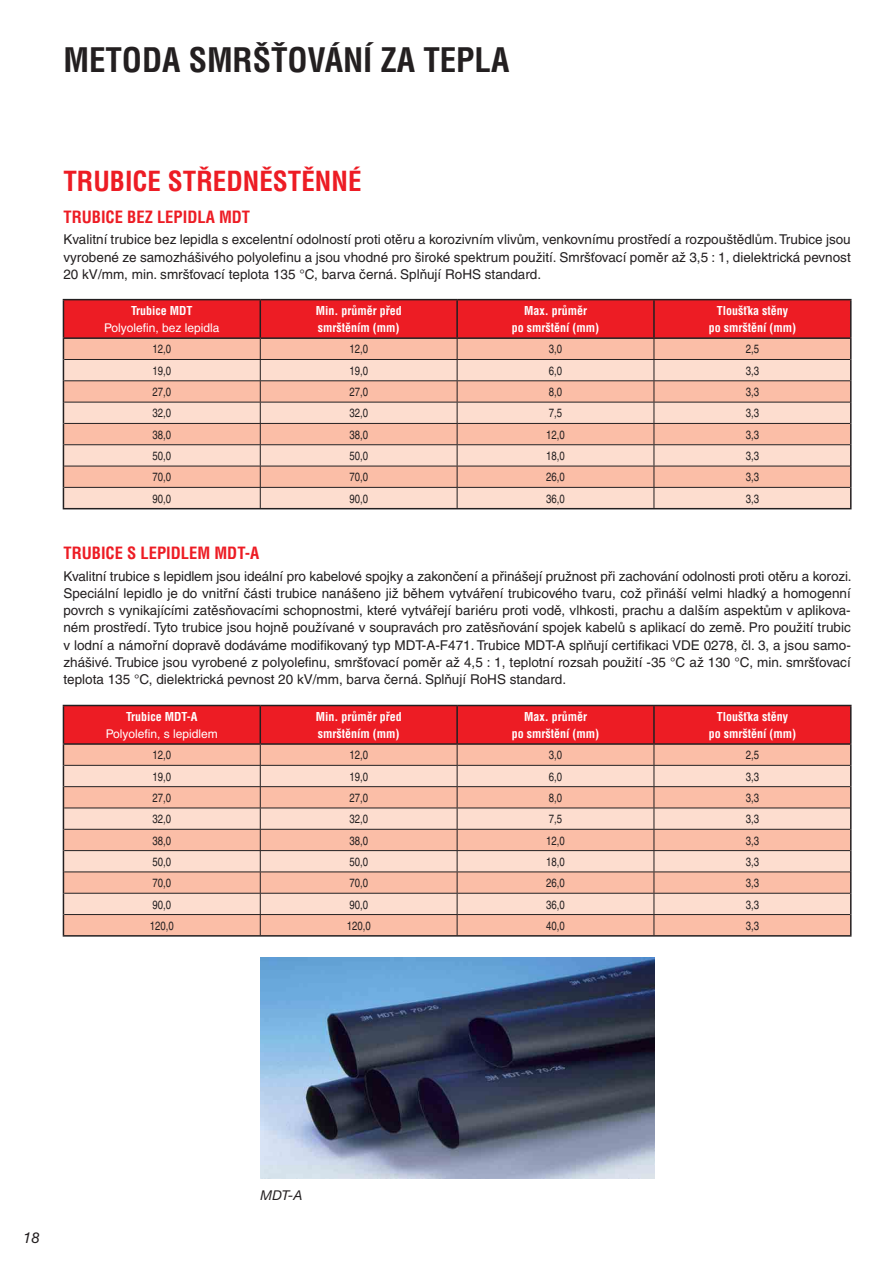
<style>
.page{position:relative;width:893px;height:1263px;background:#fff}
.page>*{position:absolute;margin:0;border:0;box-sizing:border-box;transform-origin:0 0}
.t1{font:700 condensed 33px "Helvetica CE";color:#231f20}
.t2{font:700 condensed 27px "Helvetica CE";color:#ed1c24}
.t3{font:700 condensed 16.5px "Helvetica CE";color:#ed1c24}
.t4{font:italic 15px "Helvetica Neue CE";color:#231f20}
.t5{font:13.5px/17.2px "Helvetica CE";color:#231f20;text-align:justify}
.t6{font:italic 13.5px "Helvetica Neue CE";color:#231f20}
.t7{font:12px "Helvetica CE";color:#231f20;scale:.8 1}
.t8{font:700 condensed 12px/17.2px "Helvetica CE";color:#fff;text-align:center}
.t9{font:12px "Helvetica CE";color:#fff}
</style>
<div class="page">
<img style="left:260px;top:957px;width:394px;height:221px">
<hr style="left:653px;top:299px;width:198px;height:1px;background:#231f20">
<hr style="left:849px;top:300px;width:2px;height:37px;background:#231f20">
<hr style="left:260px;top:337px;width:591px;height:2px;background:#231f20">
<hr style="left:849px;top:339px;width:2px;height:20px;background:#231f20">
<hr style="left:849px;top:359px;width:2px;height:22px;background:#231f20">
<hr style="left:849px;top:381px;width:2px;height:21px;background:#231f20">
<hr style="left:849px;top:402px;width:2px;height:21px;background:#231f20">
<hr style="left:849px;top:423px;width:2px;height:21px;background:#231f20">
<hr style="left:849px;top:444px;width:2px;height:22px;background:#231f20">
<hr style="left:849px;top:466px;width:2px;height:21px;background:#231f20">
<hr style="left:849px;top:487px;width:2px;height:21px;background:#231f20">
<hr style="left:63px;top:508px;width:788px;height:1px;background:#231f20">
<svg style="left:63px;top:299px;width:787px;height:209px;background:#eda498"></svg>
<hr style="left:63px;top:704px;width:197px;height:2px;background:#231f20">
<hr style="left:260px;top:704px;width:197px;height:2px;background:#231f20">
<hr style="left:457px;top:704px;width:196px;height:2px;background:#231f20">
<hr style="left:653px;top:704px;width:198px;height:2px;background:#231f20">
<hr style="left:849px;top:706px;width:2px;height:37px;background:#231f20">
<hr style="left:260px;top:743px;width:591px;height:1px;background:#231f20">
<hr style="left:849px;top:744px;width:2px;height:21px;background:#231f20">
<hr style="left:849px;top:765px;width:2px;height:21px;background:#231f20">
<hr style="left:849px;top:786px;width:2px;height:21px;background:#231f20">
<hr style="left:849px;top:807px;width:2px;height:22px;background:#231f20">
<hr style="left:849px;top:829px;width:2px;height:21px;background:#231f20">
<hr style="left:849px;top:850px;width:2px;height:21px;background:#231f20">
<hr style="left:849px;top:871px;width:2px;height:22px;background:#231f20">
<hr style="left:849px;top:893px;width:2px;height:21px;background:#231f20">
<hr style="left:849px;top:914px;width:2px;height:20px;background:#231f20">
<hr style="left:63px;top:934px;width:788px;height:2px;background:#231f20">
<svg style="left:63px;top:705px;width:787px;height:229px;background:#eea799"></svg>
<hr style="left:64px;top:850px;width:785px;height:1px;background:#231f20">
<h1 class="t1" style="left:63px;top:46px;width:447px">METODA SMRŠŤOVÁNÍ ZA TEPLA</h1>
<h2 class="t2" style="left:63px;top:169px;width:299px">TRUBICE STŘEDNĚSTĚNNÉ</h2>
<p class="t3" style="left:63px;top:210px;width:188px">TRUBICE BEZ LEPIDLA MDT</p>
<p class="t5" style="left:63px;top:232px;width:788px">Kvalitní trubice bez lepidla s excelentní odolností proti otěru a korozivním vlivům, venkovnímu prostředí a rozpouštědlům. Trubice jsou vyrobené ze samozhášivého polyolefinu a jsou vhodné pro široké spektrum použití. Smršťovací poměr až 3,5 : 1, dielektrická pevnost 20 kV/mm, min. smršťovací teplota 135 °C, barva černá. Splňují RoHS standard.</p>
<p class="t8" style="left:131px;top:302px;width:63px">Trubice MDT</p>
<p class="t9" style="left:104px;top:323px;width:117px">Polyolefin, bez lepidla</p>
<p class="t8" style="left:315px;top:302px;width:87px;text-align:left">Min. průměr před smrštěním (mm)</p>
<p class="t8" style="left:511px;top:302px;width:89px">Max. průměr<br>po smrštění (mm)</p>
<p class="t8" style="left:708px;top:302px;width:89px">Tloušťka stěny<br>po smrštění (mm)</p>
<p class="t7" style="left:152px;top:344px;width:25px">12,0</p>
<p class="t7" style="left:349px;top:344px;width:25px">12,0</p>
<p class="t7" style="left:548px;top:344px;width:18px">3,0</p>
<p class="t7" style="left:745px;top:344px;width:18px">2,5</p>
<p class="t7" style="left:152px;top:366px;width:25px">19,0</p>
<p class="t7" style="left:349px;top:366px;width:25px">19,0</p>
<p class="t7" style="left:548px;top:366px;width:18px">6,0</p>
<p class="t7" style="left:745px;top:366px;width:18px">3,3</p>
<p class="t7" style="left:152px;top:387px;width:25px">27,0</p>
<p class="t7" style="left:349px;top:387px;width:25px">27,0</p>
<p class="t7" style="left:548px;top:387px;width:18px">8,0</p>
<p class="t7" style="left:745px;top:387px;width:18px">3,3</p>
<p class="t7" style="left:152px;top:408px;width:25px">32,0</p>
<p class="t7" style="left:349px;top:408px;width:25px">32,0</p>
<p class="t7" style="left:548px;top:408px;width:18px">7,5</p>
<p class="t7" style="left:745px;top:408px;width:18px">3,3</p>
<p class="t7" style="left:152px;top:429px;width:25px">38,0</p>
<p class="t7" style="left:349px;top:429px;width:25px">38,0</p>
<p class="t7" style="left:546px;top:429px;width:25px">12,0</p>
<p class="t7" style="left:745px;top:429px;width:18px">3,3</p>
<p class="t7" style="left:152px;top:451px;width:25px">50,0</p>
<p class="t7" style="left:349px;top:451px;width:25px">50,0</p>
<p class="t7" style="left:546px;top:451px;width:25px">18,0</p>
<p class="t7" style="left:745px;top:451px;width:18px">3,3</p>
<p class="t7" style="left:152px;top:472px;width:25px">70,0</p>
<p class="t7" style="left:349px;top:472px;width:25px">70,0</p>
<p class="t7" style="left:546px;top:472px;width:25px">26,0</p>
<p class="t7" style="left:745px;top:472px;width:18px">3,3</p>
<p class="t7" style="left:152px;top:493px;width:25px">90,0</p>
<p class="t7" style="left:349px;top:493px;width:25px">90,0</p>
<p class="t7" style="left:546px;top:493px;width:25px">36,0</p>
<p class="t7" style="left:745px;top:493px;width:18px">3,3</p>
<p class="t3" style="left:63px;top:546px;width:197px">TRUBICE S LEPIDLEM MDT-A</p>
<p class="t5" style="left:63px;top:568px;width:789px">Kvalitní trubice s lepidlem jsou ideální pro kabelové spojky a zakončení a přinášejí pružnost při zachování odolnosti proti otěru a korozi.<br>Speciální lepidlo je do vnitřní části trubice nanášeno již během vytváření trubicového tvaru, což přináší velmi hladký a homogenní povrch s vynikajícími zatěsňovacími schopnostmi, které vytvářejí bariéru proti vodě, vlhkosti, prachu a dalším aspektům v aplikova&shy;ném prostředí. Tyto trubice jsou hojně používané v soupravách pro zatěsňování spojek kabelů s aplikací do země. Pro použití trubic v lodní a námořní dopravě dodáváme modifikovaný typ MDT-A-F471. Trubice MDT-A splňují certifikaci VDE 0278, čl. 3, a jsou samo&shy;zhášivé. Trubice jsou vyrobené z polyolefinu, smršťovací poměr až 4,5 : 1, teplotní rozsah použití -35 °C až 130 °C, min. smršťovací teplota 135 °C, dielektrická pevnost 20 kV/mm, barva černá. Splňují RoHS standard.</p>
<p class="t8" style="left:126px;top:708px;width:73px">Trubice MDT-A</p>
<p class="t9" style="left:106px;top:728px;width:113px">Polyolefin, s lepidlem</p>
<p class="t8" style="left:315px;top:708px;width:87px;text-align:left">Min. průměr před smrštěním (mm)</p>
<p class="t8" style="left:511px;top:708px;width:89px">Max. průměr<br>po smrštění (mm)</p>
<p class="t8" style="left:708px;top:708px;width:89px">Tloušťka stěny<br>po smrštění (mm)</p>
<p class="t7" style="left:152px;top:750px;width:25px">12,0</p>
<p class="t7" style="left:349px;top:750px;width:25px">12,0</p>
<p class="t7" style="left:548px;top:750px;width:18px">3,0</p>
<p class="t7" style="left:745px;top:750px;width:18px">2,5</p>
<p class="t7" style="left:152px;top:771px;width:25px">19,0</p>
<p class="t7" style="left:349px;top:771px;width:25px">19,0</p>
<p class="t7" style="left:548px;top:771px;width:18px">6,0</p>
<p class="t7" style="left:745px;top:771px;width:18px">3,3</p>
<p class="t7" style="left:152px;top:792px;width:25px">27,0</p>
<p class="t7" style="left:349px;top:792px;width:25px">27,0</p>
<p class="t7" style="left:548px;top:792px;width:18px">8,0</p>
<p class="t7" style="left:745px;top:792px;width:18px">3,3</p>
<p class="t7" style="left:152px;top:814px;width:25px">32,0</p>
<p class="t7" style="left:349px;top:814px;width:25px">32,0</p>
<p class="t7" style="left:548px;top:814px;width:18px">7,5</p>
<p class="t7" style="left:745px;top:814px;width:18px">3,3</p>
<p class="t7" style="left:152px;top:835px;width:25px">38,0</p>
<p class="t7" style="left:349px;top:835px;width:25px">38,0</p>
<p class="t7" style="left:546px;top:835px;width:25px">12,0</p>
<p class="t7" style="left:745px;top:835px;width:18px">3,3</p>
<p class="t7" style="left:152px;top:856px;width:25px">50,0</p>
<p class="t7" style="left:349px;top:856px;width:25px">50,0</p>
<p class="t7" style="left:546px;top:856px;width:25px">18,0</p>
<p class="t7" style="left:745px;top:856px;width:18px">3,3</p>
<p class="t7" style="left:152px;top:878px;width:25px">70,0</p>
<p class="t7" style="left:349px;top:878px;width:25px">70,0</p>
<p class="t7" style="left:546px;top:878px;width:25px">26,0</p>
<p class="t7" style="left:745px;top:878px;width:18px">3,3</p>
<p class="t7" style="left:152px;top:899px;width:25px">90,0</p>
<p class="t7" style="left:349px;top:899px;width:25px">90,0</p>
<p class="t7" style="left:546px;top:899px;width:25px">36,0</p>
<p class="t7" style="left:745px;top:899px;width:18px">3,3</p>
<p class="t7" style="left:150px;top:920px;width:32px">120,0</p>
<p class="t7" style="left:346px;top:920px;width:32px">120,0</p>
<p class="t7" style="left:546px;top:920px;width:25px">40,0</p>
<p class="t7" style="left:745px;top:920px;width:18px">3,3</p>
<p class="t4" style="left:23px;top:1231px;width:18px">18</p>
<p class="t6" style="left:260px;top:1189px;width:43px">MDT-A</p>
</div>
